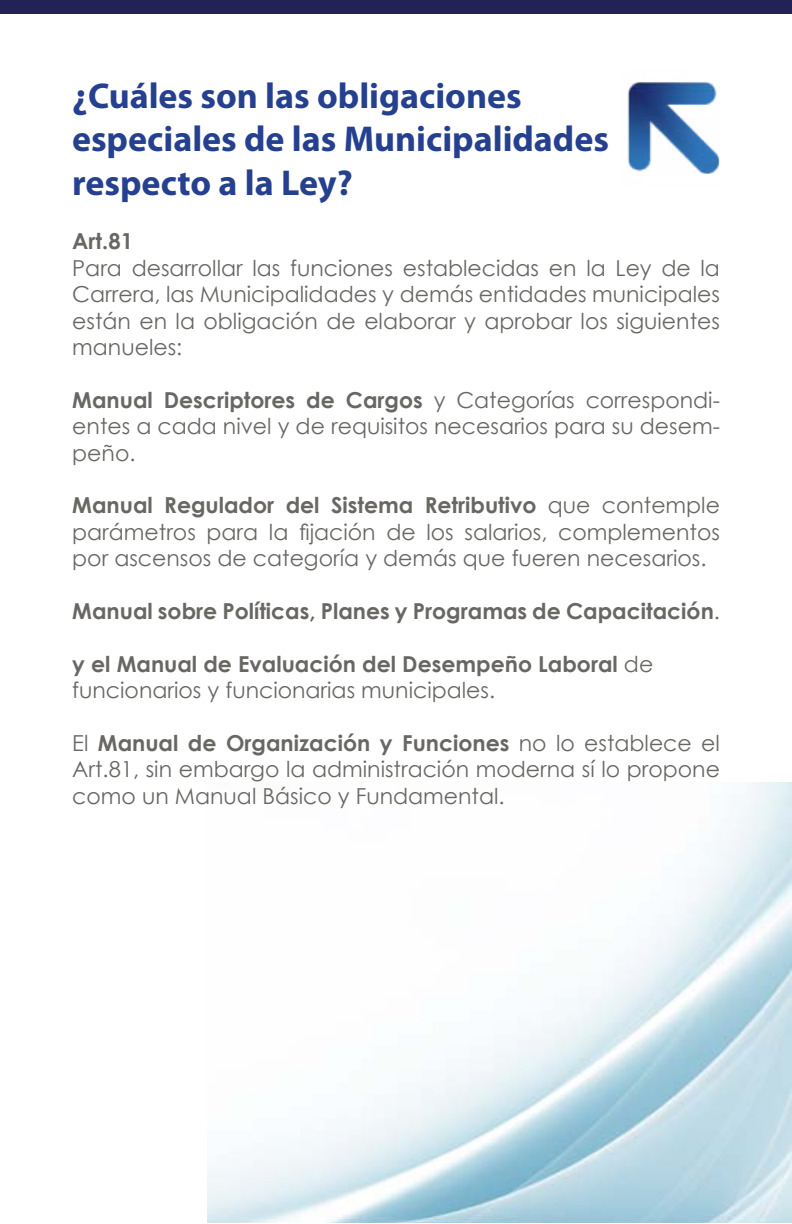
<style>
.page{position:relative;width:792px;height:1224px;background:#fff}
.page>*{position:absolute;margin:0;border:0;box-sizing:border-box;transform-origin:0 0}
.t1{font:700 36px/43.2px "Myriad Pro";color:#25408f}
.t2{font:22px/26.4px "Century Gothic";color:#686763;text-align:justify}
.t3{font:700 22px/26.4px "Century Gothic";color:#686763}
.s1{font-weight:700}
.s2{font-weight:400}
</style>
<div class="page">
<img style="left:208px;top:783px;width:584px;height:440px">
<div style="left:0;top:0;width:792px;height:13px;background:#222257"></div>
<img style="left:627px;top:82px;width:93px;height:92px">
<h1 class="t1" style="left:72px;top:73px;width:539px">¿Cuáles son las obligaciones especiales de las Municipalidades respecto a la Ley?</h1>
<p class="t3" style="left:72px;top:227px;width:62px">Art.81</p>
<p class="t2" style="left:72px;top:254px;width:649px">Para desarrollar las funciones establecidas en la Ley de la Carrera, las Municipalidades y demás entidades municipales están en la obligación de elaborar y aprobar los siguientes manueles:</p>
<p class="t2" style="left:72px;top:386px;width:649px"><span class="s1">Manual Descriptores de Cargos</span> y Categorías correspondi&shy;entes a cada nivel y de requisitos necesarios para su desem&shy;peño.</p>
<p class="t2" style="left:72px;top:492px;width:649px"><span class="s1">Manual Regulador del Sistema Retributivo</span> que contemple parámetros para la fijación de los salarios, complementos por ascensos de categoría y demás que fueren necesarios.</p>
<p class="t3" style="left:72px;top:597px;width:649px">Manual sobre Políticas, Planes y Programas de Capacitación<span class="s2">.</span></p>
<p class="t3" style="left:72px;top:650px;width:583px">y el Manual de Evaluación del Desempeño Laboral <span class="s2">de funcionarios y funcionarias municipales.</span></p>
<p class="t2" style="left:72px;top:729px;width:649px">El <span class="s1">Manual de Organización y Funciones</span> no lo establece el Art.81, sin embargo la administración moderna sí lo propone como un Manual Básico y Fundamental.</p>
</div>
